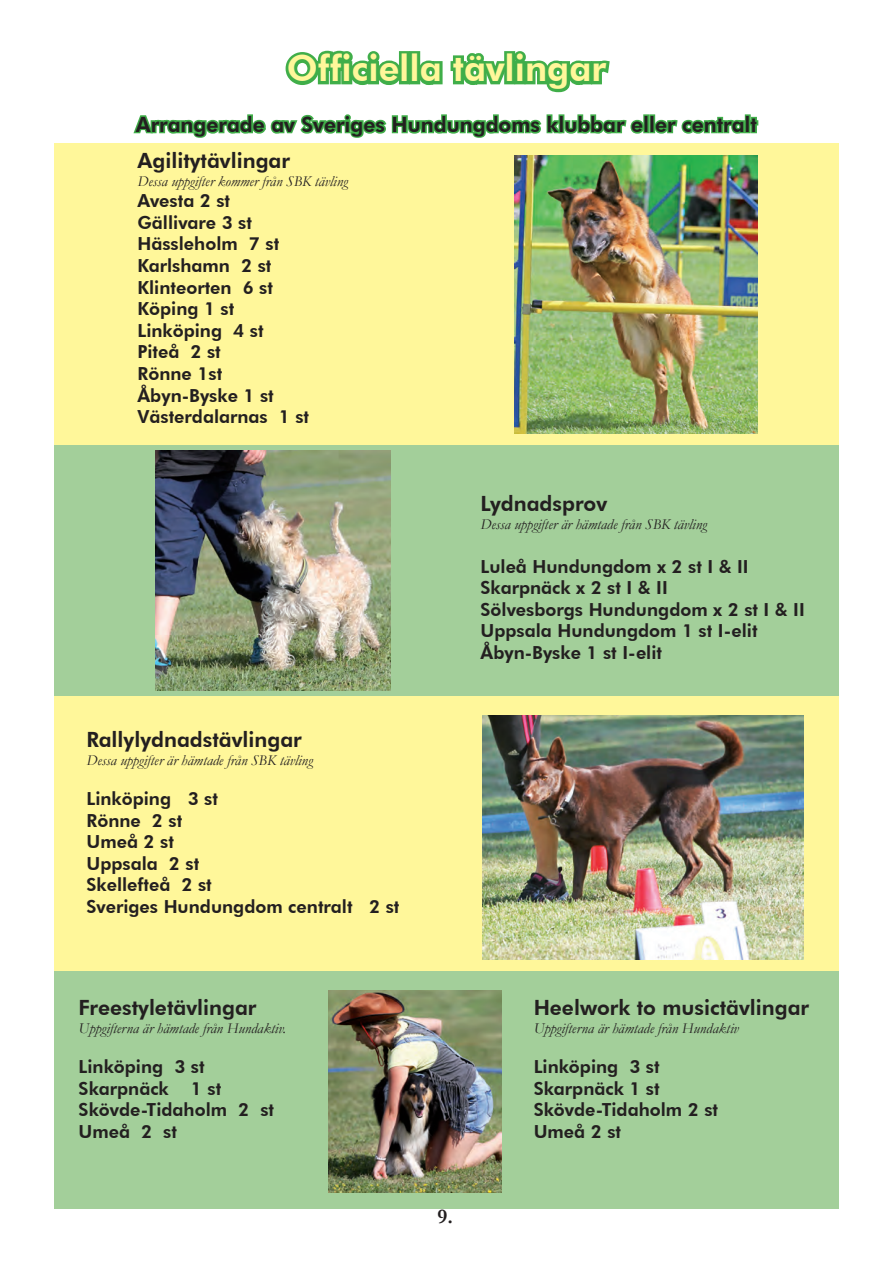
<style>
.page{position:relative;width:893px;height:1263px;background:#fff}
.page>*{position:absolute;margin:0;border:0;box-sizing:border-box;transform-origin:0 0}
.t1{font:800 36px "Futura BT";color:#fff79a}
.t2{font:800 21px "Futura BT";color:#231f20}
.t3{font:700 21px "Garamond";color:#231f20}
.t4{font:800 18px/21.6px "Futura BT";color:#231f20}
.t5{font:italic 15px "Garamond";color:#231f20}
</style>
<div class="page">
<div style="left:54px;top:696px;width:785px;height:278px;background:#fff79a"></div>
<div style="left:54px;top:444px;width:785px;height:252px;background:#a3cf9a"></div>
<div style="left:54px;top:972px;width:785px;height:237px;background:#a3cf9a"></div>
<div style="left:54px;top:143px;width:785px;height:302px;background:#fff79a"></div>
<svg style="left:133px;top:50px;width:513px;height:106px"></svg>
<div style="left:643px;top:114px;width:6px;height:19px;border:3px solid #40ae49"></div>
<div style="left:649px;top:114px;width:6px;height:19px;border:3px solid #40ae49"></div>
<svg style="left:652px;top:115px;width:107px;height:19px"></svg>
<img style="left:514px;top:156px;width:244px;height:277px">
<img style="left:483px;top:716px;width:321px;height:244px">
<img style="left:156px;top:451px;width:234px;height:239px">
<img style="left:328px;top:991px;width:174px;height:201px">
<h1 class="t1" style="left:287px;top:47px;width:321px">Officiella tävlingar</h1>
<p class="t2" style="left:136px;top:112px;width:623px">Arrangerade av Sveriges Hundungdoms klubbar eller centralt</p>
<p class="t2" style="left:137px;top:147px;width:154px">Agilitytävlingar</p>
<p class="t5" style="left:137px;top:171px;width:212px">Dessa uppgifter kommer från SBK tävling</p>
<p class="t4" style="left:137px;top:190px;width:173px">Avesta 2 st<br>Gällivare 3 st<br>Hässleholm 7 st<br>Karlshamn 2 st<br>Klinteorten 6 st<br>Köping 1 st<br>Linköping 4 st<br>Piteå 2 st<br>Rönne 1st<br>Åbyn-Byske 1 st<br>Västerdalarnas 1 st</p>
<p class="t2" style="left:86px;top:727px;width:217px">Rallylydnadstävlingar</p>
<p class="t5" style="left:86px;top:750px;width:228px">Dessa uppgifter är hämtade från SBK tävling</p>
<p class="t4" style="left:86px;top:788px;width:315px">Linköping 3 st<br>Rönne 2 st<br>Umeå 2 st<br>Uppsala 2 st<br>Skellefteå 2 st<br>Sveriges Hundungdom centralt 2 st</p>
<p class="t2" style="left:79px;top:995px;width:179px">Freestyletävlingar</p>
<p class="t5" style="left:79px;top:1018px;width:209px">Uppgifterna är hämtade från Hundaktiv.</p>
<p class="t4" style="left:79px;top:1055px;width:197px">Linköping 3 st<br>Skarpnäck 1 st<br>Skövde-Tidaholm 2 st<br>Umeå 2 st</p>
<p class="t2" style="left:480px;top:491px;width:128px">Lydnadsprov</p>
<p class="t5" style="left:480px;top:514px;width:228px">Dessa uppgifter är hämtade från SBK tävling</p>
<p class="t4" style="left:480px;top:555px;width:326px">Luleå Hundungdom x 2 st I &amp; II<br>Skarpnäck x 2 st I &amp; II<br>Sölvesborgs Hundungdom x 2 st I &amp; II<br>Uppsala Hundungdom 1 st I-elit<br>Åbyn-Byske 1 st I-elit</p>
<p class="t3" style="left:437px;top:1202px;width:17px">9.</p>
<p class="t2" style="left:534px;top:995px;width:277px">Heelwork to musictävlingar</p>
<p class="t5" style="left:534px;top:1018px;width:207px">Uppgifterna är hämtade från Hundaktiv</p>
<p class="t4" style="left:534px;top:1055px;width:186px">Linköping 3 st<br>Skarpnäck 1 st<br>Skövde-Tidaholm 2 st<br>Umeå 2 st</p>
</div>
